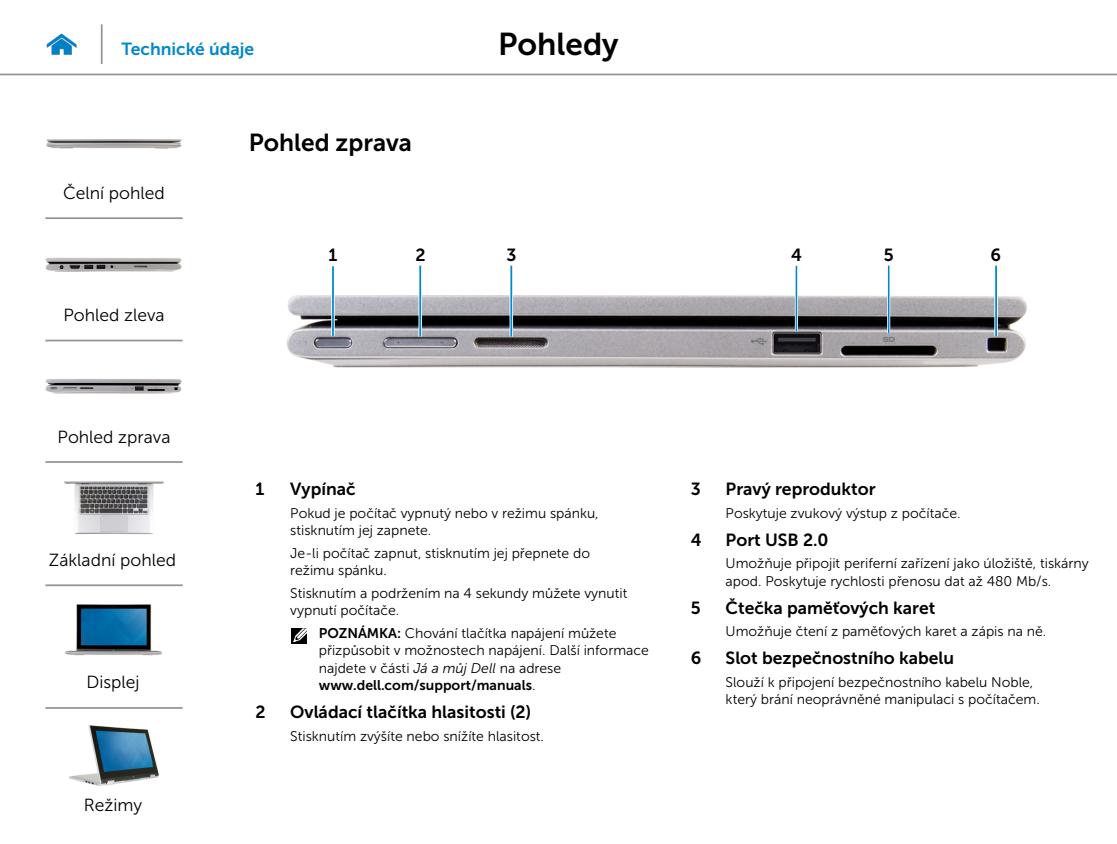
<style>
.page{position:relative;width:1117px;height:844px;background:#fff}
.page>*{position:absolute;margin:0;border:0;box-sizing:border-box;transform-origin:0 0}
.t1{font:31.5px "Museo Sans For Dell 700";color:#000}
.Head2{font:24.5px "Museo Sans For Dell 700";color:#000}
.Callout_Head{font:17.5px "Museo Sans For Dell 700";color:#000}
.t2{font:17.5px "Museo Sans For Dell 300";color:#000}
.t3{font:17.5px "Museo Sans For Dell 700";color:#0087cc}
.Callout-L{font:17.5px "Museo Sans For Dell 700";color:#000}
.Callout_description{font:14px/17.5px "Museo Sans For Dell 300";color:#000}
.Note{font:14px/17.5px "Museo Sans For Dell 300";color:#000}
.s1{font-family:"Museo Sans For Dell 700"}
.s2{font-style:italic}
</style>
<div class="page">
<hr style="left:0;top:74px;width:1116px;height:1px;background:#939598">
<img style="left:46px;top:33px;width:31px;height:22px">
<img style="left:69px;top:725px;width:90px;height:60px">
<hr style="left:45px;top:706px;width:138px;height:2px;background:#939598">
<div style="left:291px;top:628px;width:16px;height:16px;background:#000"></div>
<svg style="left:293px;top:628px;width:14px;height:14px"></svg>
<img style="left:287px;top:287px;width:740px;height:81px">
<hr style="left:994px;top:265px;width:3px;height:71px;background:#fff">
<hr style="left:994px;top:265px;width:2px;height:71px;background:#0087cc">
<hr style="left:331px;top:266px;width:3px;height:70px;background:#fff">
<hr style="left:332px;top:266px;width:2px;height:70px;background:#0087cc">
<svg style="left:418px;top:265px;width:4px;height:71px"></svg>
<hr style="left:419px;top:265px;width:2px;height:71px;background:#0087cc">
<svg style="left:509px;top:265px;width:4px;height:71px"></svg>
<hr style="left:510px;top:265px;width:2px;height:71px;background:#0087cc">
<hr style="left:794px;top:266px;width:3px;height:65px;background:#fff">
<hr style="left:795px;top:266px;width:2px;height:65px;background:#0087cc">
<svg style="left:886px;top:265px;width:4px;height:68px"></svg>
<hr style="left:887px;top:265px;width:2px;height:68px;background:#0087cc">
<hr style="left:101px;top:24px;width:2px;height:40px;background:#939598">
<img style="left:46px;top:139px;width:136px;height:10px">
<img style="left:45px;top:257px;width:137px;height:15px">
<img style="left:45px;top:379px;width:137px;height:15px">
<img style="left:64px;top:481px;width:100px;height:53px">
<img style="left:65px;top:604px;width:97px;height:51px">
<hr style="left:45px;top:217px;width:138px;height:2px;background:#939598">
<hr style="left:45px;top:339px;width:138px;height:2px;background:#939598">
<hr style="left:45px;top:461px;width:138px;height:2px;background:#939598">
<hr style="left:45px;top:584px;width:138px;height:2px;background:#939598">
<p class="t3" style="left:122px;top:39px;width:134px">Technické údaje</p>
<h1 class="t1" style="left:498px;top:26px;width:122px">Pohledy</h1>
<p class="t2" style="left:63px;top:183px;width:103px">Čelní pohled</p>
<p class="t2" style="left:63px;top:305px;width:103px">Pohled zleva</p>
<p class="t2" style="left:57px;top:428px;width:114px">Pohled zprava</p>
<p class="t2" style="left:49px;top:550px;width:129px">Základní pohled</p>
<p class="t2" style="left:86px;top:672px;width:55px">Displej</p>
<p class="t2" style="left:84px;top:795px;width:60px">Režimy</p>
<p class="Head2" style="left:249px;top:128px;width:165px">Pohled zprava</p>
<p class="Callout-L" style="left:328px;top:245px;width:10px">1</p>
<p class="Callout-L" style="left:415px;top:245px;width:12px">2</p>
<p class="Callout-L" style="left:506px;top:245px;width:12px">3</p>
<p class="Callout-L" style="left:791px;top:245px;width:12px">4</p>
<p class="Callout-L" style="left:883px;top:245px;width:11px">5</p>
<p class="Callout-L" style="left:990px;top:245px;width:12px">6</p>
<p class="Callout_Head" style="left:255px;top:479px;width:10px">1</p>
<p class="Callout_Head" style="left:290px;top:479px;width:67px">Vypínač</p>
<p class="Callout_description" style="left:290px;top:504px;width:310px">Pokud je počítač vypnutý nebo v režimu spánku, stisknutím jej zapnete.</p>
<p class="Callout_description" style="left:290px;top:544px;width:301px">Je-li počítač zapnut, stisknutím jej přepnete do režimu spánku.</p>
<p class="Callout_description" style="left:290px;top:584px;width:338px">Stisknutím a podržením na 4 sekundy můžete vynutit vypnutí počítače.</p>
<p class="Note" style="left:319px;top:624px;width:331px"><span class="s1">POZNÁMKA:</span> Chování tlačítka napájení můžete přizpůsobit v možnostech napájení. Další informace najdete v části <span class="s2">Já a můj Dell</span> na adrese <span class="s1">www.dell.com/support/manuals</span>.</p>
<p class="Callout_Head" style="left:255px;top:702px;width:12px">2</p>
<p class="Callout_Head" style="left:290px;top:702px;width:242px">Ovládací tlačítka hlasitosti (2)</p>
<p class="Callout_description" style="left:290px;top:727px;width:255px">Stisknutím zvýšíte nebo snížíte hlasitost.</p>
<p class="Callout_Head" style="left:690px;top:479px;width:12px">3</p>
<p class="Callout_Head" style="left:725px;top:479px;width:151px">Pravý reproduktor</p>
<p class="Callout_description" style="left:725px;top:504px;width:236px">Poskytuje zvukový výstup z počítače.</p>
<p class="Callout_Head" style="left:690px;top:530px;width:12px">4</p>
<p class="Callout_Head" style="left:725px;top:530px;width:104px">Port USB 2.0</p>
<p class="Callout_description" style="left:725px;top:555px;width:364px">Umožňuje připojit periferní zařízení jako úložiště, tiskárny apod. Poskytuje rychlosti přenosu dat až 480 Mb/s.</p>
<p class="Callout_Head" style="left:690px;top:598px;width:11px">5</p>
<p class="Callout_Head" style="left:725px;top:598px;width:211px">Čtečka paměťových karet</p>
<p class="Callout_description" style="left:725px;top:622px;width:322px">Umožňuje čtení z paměťových karet a zápis na ně.</p>
<p class="Callout_Head" style="left:690px;top:648px;width:12px">6</p>
<p class="Callout_Head" style="left:725px;top:648px;width:230px">Slot bezpečnostního kabelu</p>
<p class="Callout_description" style="left:725px;top:673px;width:315px">Slouží k připojení bezpečnostního kabelu Noble, který brání neoprávněné manipulaci s počítačem.</p>
</div>
